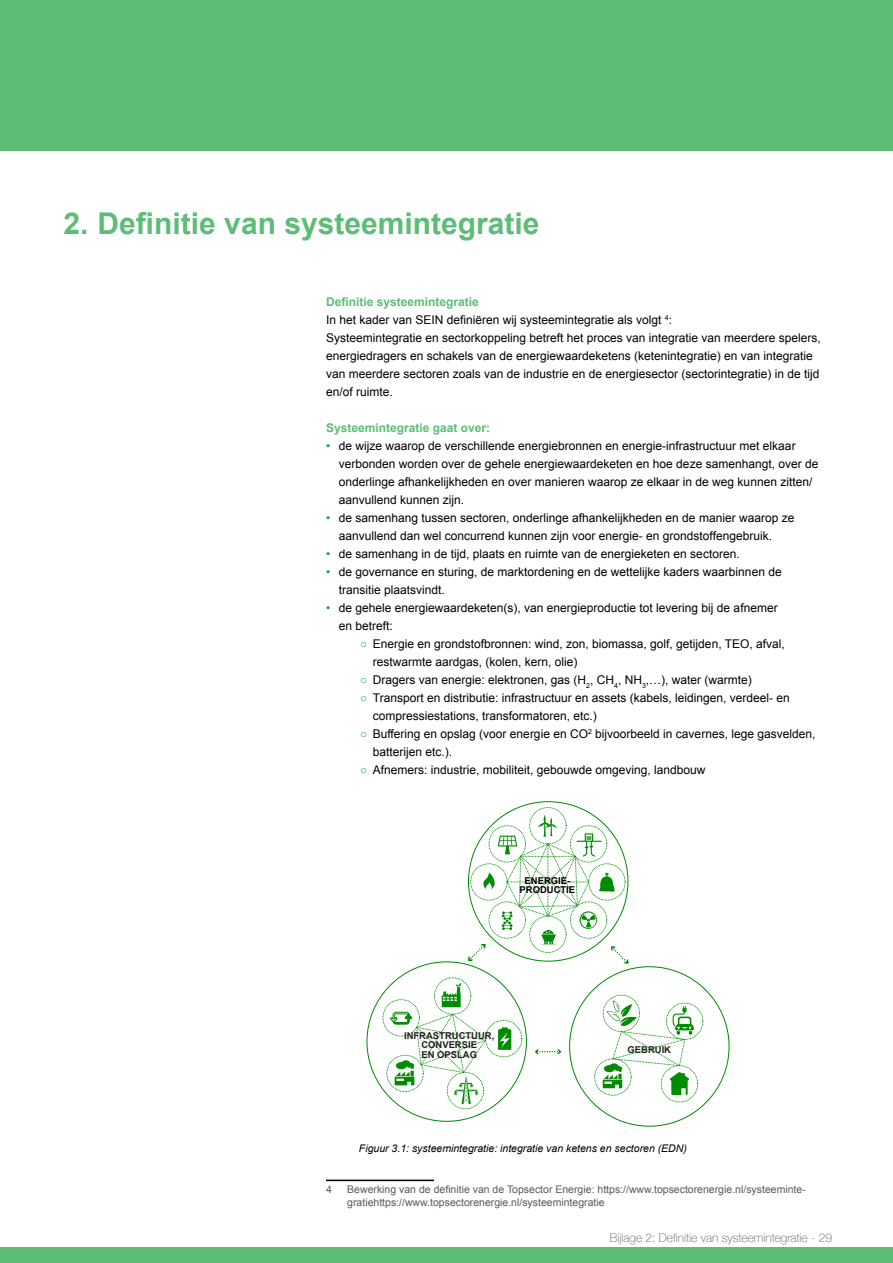
<style>
.page{position:relative;width:893px;height:1263px;background:#fff}
.page>*{position:absolute;margin:0;border:0;box-sizing:border-box;transform-origin:0 0}
.t1{font:700 30px "Arial";color:#5dbd77}
.t2{font:12px/18px "Arial";color:#000}
.t3{font:100 12px "Helvetica Neue";color:#58595b}
.t4{font:700 12px "Arial";color:#5dbd77}
.t5{font:10.5px/12.6px "Arial";color:#58595b}
.t6{font:italic 10.5px "Arial";color:#000}
.t7{font:700 9.45px/9.4px "Arial";color:#231f20;text-align:center}
.t8{font:700 9.45px/9.4px "Arial";color:#000;text-align:center}
.s1{font-weight:700;color:#5dbd77}
.s2{color:#13927f}
</style>
<div class="page">
<div style="left:0;top:1247px;width:893px;height:16px;background:#5dbd77"></div>
<div style="left:0;top:0;width:893px;height:151px;background:#5dbd77"></div>
<hr style="left:326px;top:1179px;width:108px;height:2px;background:#000">
<div style="left:447px;top:1072px;width:37px;height:37px;border:1px dashed #008c00;border-radius:50%"></div>
<div style="left:485px;top:1020px;width:37px;height:37px;border:1px dashed #008c00;border-radius:50%"></div>
<div style="left:387px;top:1055px;width:36px;height:37px;border:1px dashed #008c00;border-radius:50%"></div>
<div style="left:434px;top:977px;width:37px;height:37px;border:1px dashed #008c00;border-radius:50%"></div>
<div style="left:383px;top:999px;width:37px;height:37px;border:1px dashed #008c00;border-radius:50%"></div>
<div style="left:529px;top:807px;width:37px;height:37px;border:1px dashed #008c00;border-radius:50%"></div>
<svg style="left:535px;top:1049px;width:26px;height:5px"></svg>
<svg style="left:498px;top:1027px;width:13px;height:23px"></svg>
<div style="left:594px;top:1059px;width:37px;height:36px;border:1px dashed #008c00;border-radius:50%"></div>
<div style="left:661px;top:1065px;width:37px;height:37px;border:1px dashed #008c00;border-radius:50%"></div>
<div style="left:603px;top:995px;width:37px;height:37px;border:1px dashed #008c00;border-radius:50%"></div>
<div style="left:666px;top:1003px;width:37px;height:37px;border:1px dashed #008c00;border-radius:50%"></div>
<svg style="left:603px;top:1000px;width:91px;height:95px"></svg>
<svg style="left:390px;top:983px;width:96px;height:121px"></svg>
<svg style="left:468px;top:814px;width:160px;height:149px"></svg>
<h1 class="t1" style="left:64px;top:204px;width:477px">2. Definitie van systeemintegratie</h1>
<p class="t2" style="left:326px;top:293px;width:496px"><span class="s1">Definitie systeemintegratie<br></span>In het kader van SEIN definiëren wij systeemintegratie als volgt <sup>4</sup>:<br>Systeemintegratie en sectorkoppeling betreft het proces van integratie van meerdere spelers, energiedragers en schakels van de energiewaardeketens (ketenintegratie) en van integratie van meerdere sectoren zoals van de industrie en de energiesector (sectorintegratie) in de tijd en/of ruimte.</p>
<p class="t4" style="left:326px;top:420px;width:166px">Systeemintegratie gaat over:</p>
<p class="t2" style="left:339px;top:437px;width:481px;text-indent:-13px"><span class="s2">•</span> de wijze waarop de verschillende energiebronnen en energie-infrastructuur met elkaar verbonden worden over de gehele energiewaardeketen en hoe deze samenhangt, over de onderlinge afhankelijkheden en over manieren waarop ze elkaar in de weg kunnen zitten/ aanvullend kunnen zijn.</p>
<p class="t2" style="left:339px;top:509px;width:457px;text-indent:-13px"><span class="s2">•</span> de samenhang tussen sectoren, onderlinge afhankelijkheden en de manier waarop ze aanvullend dan wel concurrend kunnen zijn voor energie- en grondstoffengebruik.</p>
<p class="t2" style="left:326px;top:545px;width:415px"><span class="s2">•</span> de samenhang in de tijd, plaats en ruimte van de energieketen en sectoren.</p>
<p class="t2" style="left:339px;top:563px;width:444px;text-indent:-13px"><span class="s2">•</span> de governance en sturing, de marktordening en de wettelijke kaders waarbinnen de transitie plaatsvindt.</p>
<p class="t2" style="left:339px;top:599px;width:440px;text-indent:-13px"><span class="s2">•</span> de gehele energiewaardeketen(s), van energieproductie tot levering bij de afnemer en betreft:</p>
<p class="t2" style="left:373px;top:635px;width:414px;text-indent:-13px"><span class="s2">○</span> Energie en grondstofbronnen: wind, zon, biomassa, golf, getijden, TEO, afval, restwarmte aardgas, (kolen, kern, olie)</p>
<p class="t2" style="left:360px;top:671px;width:393px"><span class="s2">○</span> Dragers van energie: elektronen, gas (H<sub>2</sub>, CH<sub>4</sub>, NH<sub>3</sub>,…), water (warmte)</p>
<p class="t2" style="left:373px;top:689px;width:419px;text-indent:-13px"><span class="s2">○</span> Transport en distributie: infrastructuur en assets (kabels, leidingen, verdeel- en compressiestations, transformatoren, etc.)</p>
<p class="t2" style="left:373px;top:725px;width:444px;text-indent:-13px"><span class="s2">○</span> Buffering en opslag (voor energie en CO<sup>2</sup> bijvoorbeeld in cavernes, lege gasvelden, batterijen etc.).</p>
<p class="t2" style="left:360px;top:761px;width:347px"><span class="s2">○</span> Afnemers: industrie, mobiliteit, gebouwde omgeving, landbouw</p>
<p class="t8" style="left:520px;top:876px;width:57px">ENERGIE-<br>PRODUCTIE</p>
<p class="t7" style="left:404px;top:1031px;width:92px">INFRASTRUCTUUR,<br>CONVERSIE<br>EN OPSLAG</p>
<p class="t7" style="left:627px;top:1045px;width:45px">GEBRUIK</p>
<p class="t6" style="left:359px;top:1142px;width:329px">Figuur 3.1: systeemintegratie: integratie van ketens en sectoren (EDN)</p>
<p class="t5" style="left:326px;top:1183px;width:7px">4</p>
<p class="t5" style="left:347px;top:1183px;width:460px">Bewerking van de definitie van de Topsector Energie: https://www.topsectorenergie.nl/systeeminte&shy;gratiehttps://www.topsectorenergie.nl/systeemintegratie</p>
<p class="t3" style="left:610px;top:1229px;width:224px">Bijlage 2: Definitie van systeemintegratie - 29</p>
</div>
